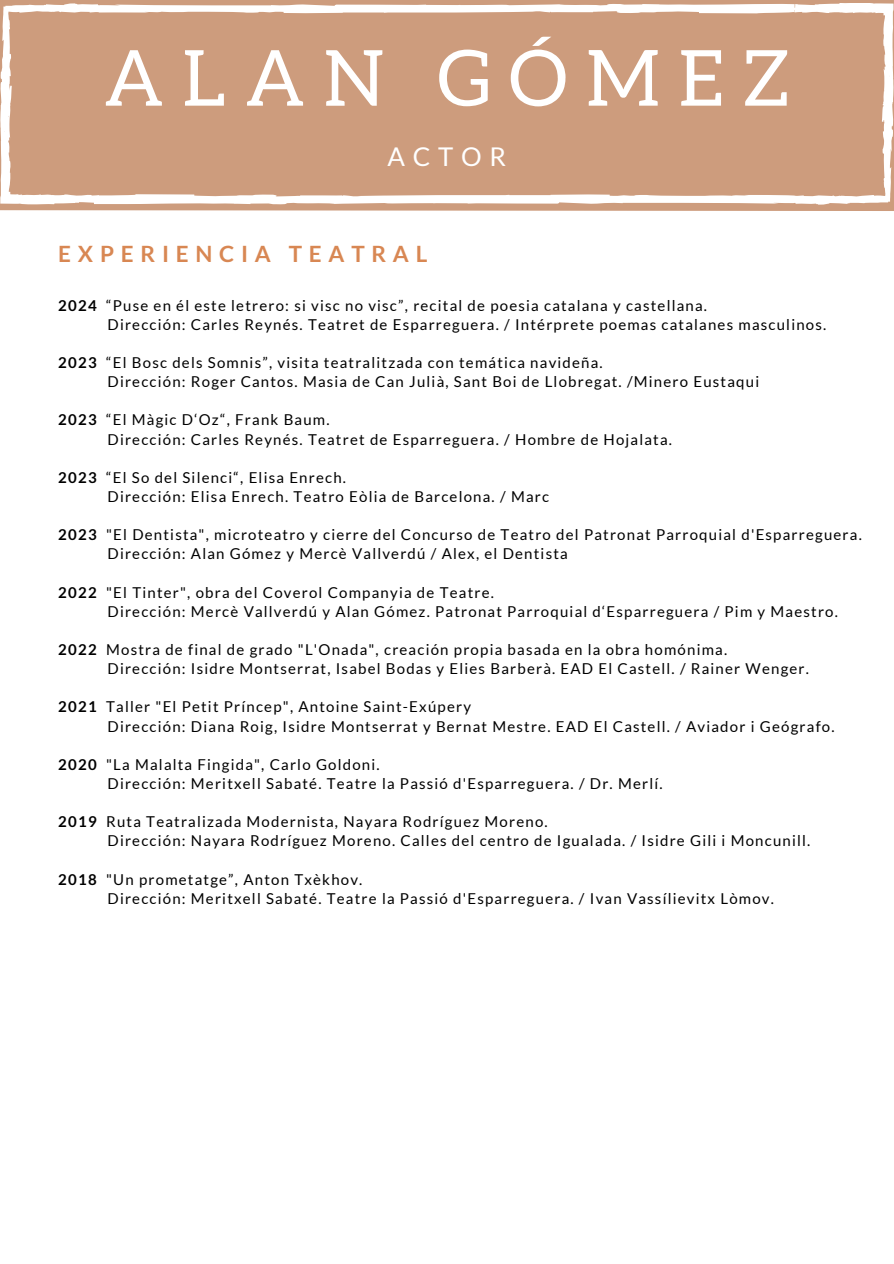
<style>
.page{position:relative;width:894px;height:1264px;background:#fff}
.page>*{position:absolute;margin:0;border:0;box-sizing:border-box;transform-origin:0 0}
.t1{font:77.4px "Aleo";letter-spacing:.24em;color:#fff}
.t2{font:25.8px "Lato";letter-spacing:.3em;color:#fff}
.t3{font:700 22.5px "Lato";letter-spacing:.3em;color:#d88753}
.t4{font:15px "Lato";letter-spacing:.08em;color:#000}
.s1{font-weight:700}
</style>
<div class="page">
<svg style="left:0;top:0;width:893px;height:211px;background:#ce9f82"></svg>
<svg style="left:0;top:3px;width:893px;height:201px;background:#d1a589"></svg>
<p class="t1" style="left:104px;top:35px;width:687px">ALAN GÓMEZ</p>
<p class="t2" style="left:387px;top:141px;width:120px">ACTOR</p>
<p class="t3" style="left:58px;top:239px;width:370px">EXPERIENCIA TEATRAL</p>
<h1 class="t4" style="left:58px;top:296px;width:650px"><span class="s1">2024</span> “Puse en él este letrero: si visc no visc”, recital de poesia catalana y castellana.</h1>
<h3 class="t4" style="left:107px;top:315px;width:720px">Dirección: Carles Reynés. Teatret de Esparreguera. / Intérprete poemas catalanes masculinos.</h3>
<h2 class="t4" style="left:58px;top:353px;width:546px"><span class="s1">2023</span> “El Bosc dels Somnis”, visita teatralitzada con temática navideña.</h2>
<p class="t4" style="left:107px;top:372px;width:653px">Dirección: Roger Cantos. Masia de Can Julià, Sant Boi de Llobregat. /Minero Eustaqui</p>
<p class="t4" style="left:58px;top:410px;width:273px"><span class="s1">2023</span> “El Màgic D‘Oz“, Frank Baum.</p>
<p class="t4" style="left:107px;top:430px;width:566px">Dirección: Carles Reynés. Teatret de Esparreguera. / Hombre de Hojalata.</p>
<p class="t4" style="left:58px;top:468px;width:289px"><span class="s1">2023</span> “El So del Silenci“, Elisa Enrech.</p>
<p class="t4" style="left:107px;top:487px;width:443px">Dirección: Elisa Enrech. Teatro Eòlia de Barcelona. / Marc</p>
<p class="t4" style="left:58px;top:525px;width:804px"><span class="s1">2023</span> "El Dentista", microteatro y cierre del Concurso de Teatro del Patronat Parroquial d'Esparreguera.</p>
<p class="t4" style="left:107px;top:544px;width:461px">Dirección: Alan Gómez y Mercè Vallverdú / Alex, el Dentista</p>
<p class="t4" style="left:58px;top:583px;width:437px"><span class="s1">2022</span> "El Tinter", obra del Coverol Companyia de Teatre.</p>
<p class="t4" style="left:107px;top:602px;width:731px">Dirección: Mercè Vallverdú y Alan Gómez. Patronat Parroquial d‘Esparreguera / Pim y Maestro.</p>
<p class="t4" style="left:58px;top:640px;width:670px"><span class="s1">2022</span> Mostra de final de grado "L'Onada", creación propia basada en la obra homónima.</p>
<p class="t4" style="left:107px;top:659px;width:702px">Dirección: Isidre Montserrat, Isabel Bodas y Elies Barberà. EAD El Castell. / Rainer Wenger.</p>
<p class="t4" style="left:58px;top:697px;width:414px"><span class="s1">2021</span> Taller "El Petit Príncep", Antoine Saint-Exúpery</p>
<p class="t4" style="left:107px;top:716px;width:728px">Dirección: Diana Roig, Isidre Montserrat y Bernat Mestre. EAD El Castell. / Aviador i Geógrafo.</p>
<p class="t4" style="left:58px;top:755px;width:323px"><span class="s1">2020</span> "La Malalta Fingida", Carlo Goldoni.</p>
<p class="t4" style="left:107px;top:774px;width:556px">Dirección: Meritxell Sabaté. Teatre la Passió d'Esparreguera. / Dr. Merlí.</p>
<p class="t4" style="left:58px;top:812px;width:491px"><span class="s1">2019</span> Ruta Teatralizada Modernista, Nayara Rodríguez Moreno.</p>
<p class="t4" style="left:107px;top:831px;width:704px">Dirección: Nayara Rodríguez Moreno. Calles del centro de Igualada. / Isidre Gili i Moncunill.</p>
<p class="t4" style="left:58px;top:869px;width:305px"><span class="s1">2018</span> "Un prometatge”, Anton Txèkhov.</p>
<p class="t4" style="left:107px;top:889px;width:667px">Dirección: Meritxell Sabaté. Teatre la Passió d'Esparreguera. / Ivan Vassílievitx Lòmov.</p>
</div>
